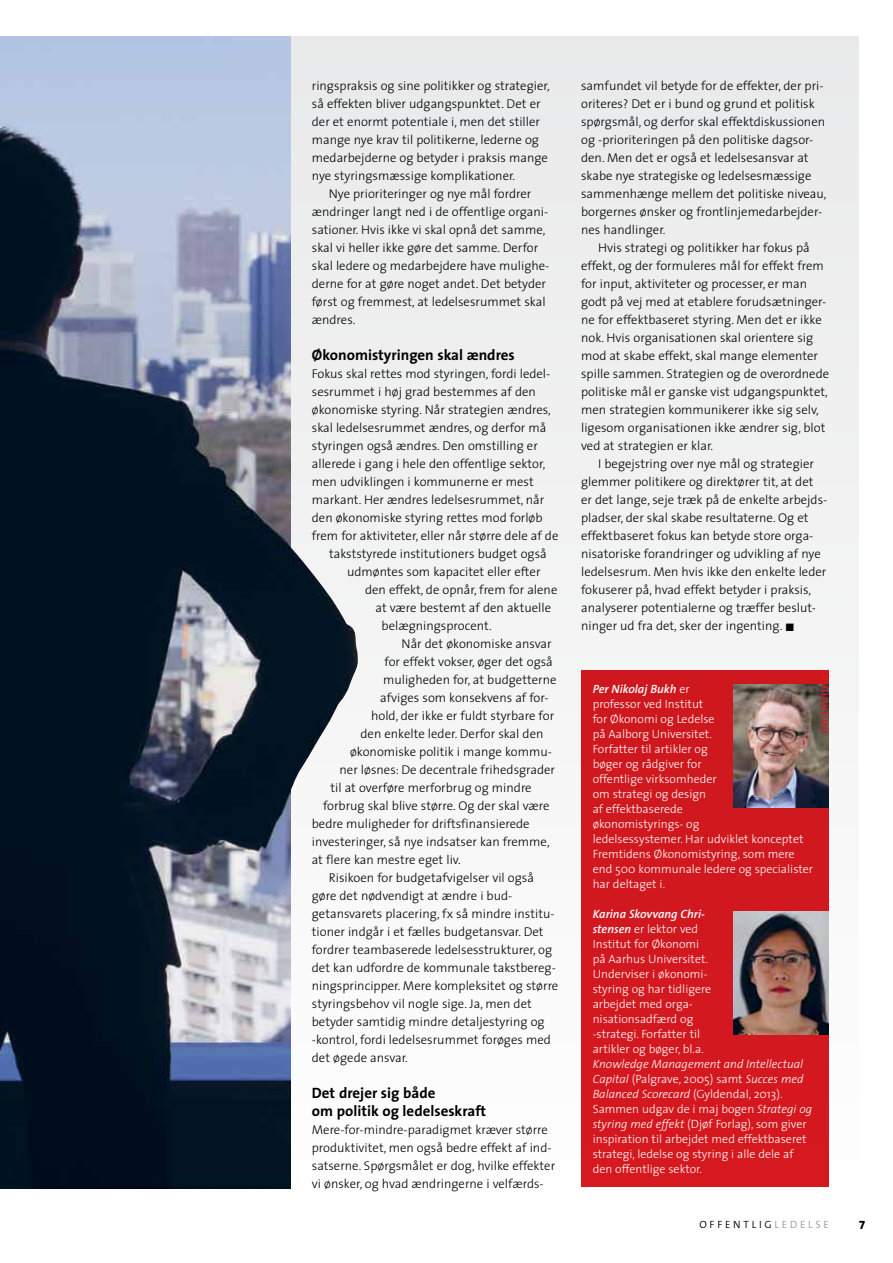
<style>
.page{position:relative;width:893px;height:1263px;background:#fff}
.page>*{position:absolute;margin:0;border:0;box-sizing:border-box;transform-origin:0 0}
.t1{font:700 15px/18px "The Sans";color:#000}
.t2{font:300 12.75px/18px "The Sans";color:#000}
.t3{font:300 12px/15px "The Sans";color:#fff}
.t4{font:12px "The Sans Extra Bold Expert";color:#000}
.t5{font:300 10.5px "The Sans";letter-spacing:.27em;color:#000}
.s1{font-weight:600;font-style:italic}
.s2{font-style:italic}
.s3{color:#939598}
</style>
<div class="page">
<div style="left:0;top:36px;width:859px;height:1170px;background:#f1f2f2"></div>
<img style="left:0;top:36px;width:358px;height:1152px">
<div style="left:581px;top:670px;width:247px;height:517px;background:#d71920"></div>
<img style="left:734px;top:685px;width:95px;height:123px">
<img style="left:734px;top:911px;width:95px;height:123px">
<svg style="left:821px;top:684px;width:7px;height:49px"></svg>
<p class="t2" style="left:312px;top:76px;width:239px">ringspraksis og sine politikker og strategier, så effekten bliver udgangspunktet. Det er der et enormt potentiale i, men det stiller mange nye krav til politikerne, lederne og medarbejderne og betyder i praksis mange nye styringsmæssige komplikationer.</p>
<p class="t2" style="left:312px;top:184px;width:239px;text-indent:17px">Nye prioriteringer og nye mål fordrer ændringer langt ned i de offentlige organi&shy;sationer. Hvis ikke vi skal opnå det samme, skal vi heller ikke gøre det samme. Derfor skal ledere og medarbejdere have mulighe&shy;derne for at gøre noget andet. Det betyder først og fremmest, at ledelsesrummet skal ændres.</p>
<p class="t1" style="left:312px;top:346px;width:205px">Økonomistyringen skal ændres</p>
<p class="t2" style="left:312px;top:364px;width:240px">Fokus skal rettes mod styringen, fordi ledel-</p>
<p class="t2" style="left:312px;top:382px;width:226px">sesrummet i høj grad bestemmes af den</p>
<p class="t2" style="left:312px;top:400px;width:240px">økonomiske styring. Når strategien ændres,</p>
<p class="t2" style="left:312px;top:418px;width:236px">skal ledelsesrummet ændres, og derfor må</p>
<p class="t2" style="left:312px;top:436px;width:228px">styringen også ændres. Den omstilling er</p>
<p class="t2" style="left:312px;top:454px;width:235px">allerede i gang i hele den offentlige sektor,</p>
<p class="t2" style="left:312px;top:472px;width:223px">men udviklingen i kommunerne er mest</p>
<p class="t2" style="left:312px;top:490px;width:234px">markant. Her ændres ledelsesrummet, når</p>
<p class="t2" style="left:312px;top:508px;width:232px">den økonomiske styring rettes mod forløb</p>
<p class="t2" style="left:312px;top:526px;width:248px">frem for aktiviteter, eller når større dele af de</p>
<p class="t2" style="left:329px;top:544px;width:219px">takststyrede institutioners budget også</p>
<p class="t2" style="left:347px;top:562px;width:195px">udmøntes som kapacitet eller efter</p>
<p class="t2" style="left:365px;top:580px;width:194px">den effekt, de opnår, frem for alene</p>
<p class="t2" style="left:376px;top:598px;width:177px">at være bestemt af den aktuelle</p>
<p class="t2" style="left:382px;top:616px;width:112px">belægningsprocent.</p>
<p class="t2" style="left:402px;top:634px;width:151px">Når det økonomiske ansvar</p>
<p class="t2" style="left:385px;top:652px;width:170px">for effekt vokser, øger det også</p>
<p class="t2" style="left:383px;top:670px;width:175px">muligheden for, at budgetterne</p>
<p class="t2" style="left:380px;top:688px;width:170px">afviges som konsekvens af for-</p>
<p class="t2" style="left:371px;top:706px;width:185px">hold, der ikke er fuldt styrbare for</p>
<p class="t2" style="left:361px;top:724px;width:184px">den enkelte leder. Derfor skal den</p>
<p class="t2" style="left:350px;top:742px;width:203px">økonomiske politik i mange kommu-</p>
<p class="t2" style="left:340px;top:760px;width:217px">ner løsnes: De decentrale frihedsgrader</p>
<p class="t2" style="left:331px;top:778px;width:203px">til at overføre merforbrug og mindre</p>
<p class="t2" style="left:323px;top:796px;width:228px">forbrug skal blive større. Og der skal være</p>
<p class="t2" style="left:312px;top:814px;width:219px">bedre muligheder for driftsfinansierede</p>
<p class="t2" style="left:312px;top:832px;width:239px">investeringer, så nye indsatser kan fremme,</p>
<p class="t2" style="left:312px;top:850px;width:150px">at flere kan mestre eget liv.</p>
<p class="t2" style="left:329px;top:868px;width:207px">Risikoen for budgetafvigelser vil også</p>
<p class="t2" style="left:312px;top:886px;width:202px">gøre det nødvendigt at ændre i bud-</p>
<p class="t2" style="left:312px;top:904px;width:244px">getansvarets placering, fx så mindre institu-</p>
<p class="t2" style="left:312px;top:922px;width:233px">tioner indgår i et fælles budgetansvar. Det</p>
<p class="t2" style="left:312px;top:940px;width:242px">fordrer teambaserede ledelsesstrukturer, og</p>
<p class="t2" style="left:312px;top:958px;width:246px">det kan udfordre de kommunale takstbereg-</p>
<p class="t2" style="left:312px;top:976px;width:248px">ningsprincipper. Mere kompleksitet og større</p>
<p class="t2" style="left:312px;top:994px;width:221px">styringsbehov vil nogle sige. Ja, men det</p>
<p class="t2" style="left:312px;top:1012px;width:234px">betyder samtidig mindre detaljestyring og</p>
<p class="t2" style="left:312px;top:1030px;width:240px">-kontrol, fordi ledelsesrummet forøges med</p>
<p class="t2" style="left:312px;top:1048px;width:98px">det øgede ansvar.</p>
<p class="t1" style="left:312px;top:1084px;width:176px">Det drejer sig både<br>om politik og ledelseskraft</p>
<p class="t2" style="left:312px;top:1120px;width:245px">Mere-for-mindre-paradigmet kræver større produktivitet, men også bedre effekt af ind&shy;satserne. Spørgsmålet er dog, hvilke effekter vi ønsker, og hvad ændringerne i velfærds-</p>
<p class="t2" style="left:581px;top:76px;width:247px">samfundet vil betyde for de effekter, der pri&shy;oriteres? Det er i bund og grund et politisk spørgsmål, og derfor skal effektdiskussionen og -prioriteringen på den politiske dagsor&shy;den. Men det er også et ledelsesansvar at skabe nye strategiske og ledelsesmæssige sammenhænge mellem det politiske niveau, borgernes ønsker og frontlinjemedarbejder&shy;nes handlinger.</p>
<p class="t2" style="left:581px;top:238px;width:250px;text-indent:17px">Hvis strategi og politikker har fokus på effekt, og der formuleres mål for effekt frem for input, aktiviteter og processer, er man godt på vej med at etablere forudsætninger&shy;ne for effektbaseret styring. Men det er ikke nok. Hvis organisationen skal orientere sig mod at skabe effekt, skal mange elementer spille sammen. Strategien og de overordnede politiske mål er ganske vist udgangspunktet, men strategien kommunikerer ikke sig selv, ligesom organisationen ikke ændrer sig, blot ved at strategien er klar.</p>
<p class="t2" style="left:581px;top:454px;width:248px;text-indent:17px">I begejstring over nye mål og strategier glemmer politikere og direktører tit, at det er det lange, seje træk på de enkelte arbejds&shy;pladser, der skal skabe resultaterne. Og et effektbaseret fokus kan betyde store orga&shy;nisatoriske forandringer og udvikling af nye ledelsesrum. Men hvis ikke den enkelte leder fokuserer på, hvad effekt betyder i praksis, analyserer potentialerne og træffer beslut&shy;ninger ud fra det, sker der ingenting. ■</p>
<p class="t3" style="left:593px;top:681px;width:222px"><span class="s1">Per Nikolaj Bukh</span> er<br>professor ved Institut<br>for Økonomi og Ledelse<br>på Aalborg Universitet.<br>Forfatter til artikler og<br>bøger og rådgiver for<br>offentlige virksomheder<br>om strategi og design<br>af effektbaserede<br>økonomistyrings- og<br>ledelsessystemer. Har udviklet konceptet<br>Fremtidens Økonomistyring, som mere end 500 kommunale ledere og specialister har deltaget i.</p>
<p class="t3" style="left:593px;top:906px;width:120px"><span class="s1">Karina Skovvang Chri&shy;stensen</span> er lektor ved<br>Institut for Økonomi på Aarhus Universitet.<br>Underviser i økonomi&shy;styring og har tidligere arbejdet med orga&shy;nisationsadfærd og -strategi. Forfatter til artikler og bøger, bl.a.</p>
<p class="t3" style="left:593px;top:1056px;width:221px"><span class="s2">Knowledge Management and Intellectual Capital</span> (Palgrave, 2005) samt <span class="s2">Succes med Balanced Scorecard</span> (Gyldendal, 2013).<br>Sammen udgav de i maj bogen <span class="s2">Strategi og styring med effekt</span> (Djøf Forlag), som giver inspiration til arbejdet med effektbaseret strategi, ledelse og styring i alle dele af den offentlige sektor.</p>
<p class="t5" style="left:699px;top:1216px;width:131px">OFFENTLIG<span class="s3">LEDELSE</span></p>
<p class="t4" style="left:859px;top:1215px;width:8px">7</p>
</div>
